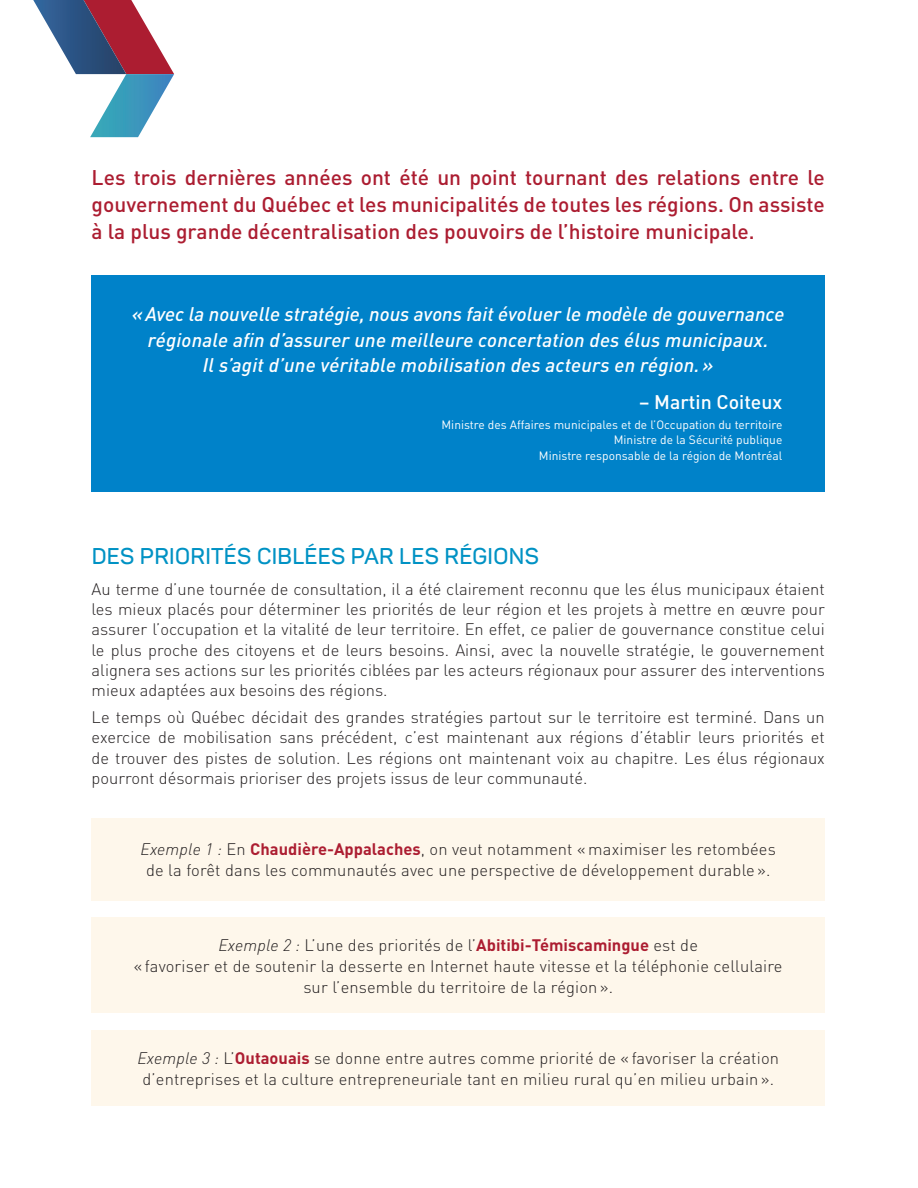
<style>
.page{position:relative;width:918px;height:1188px;background:#fff}
.page>*{position:absolute;margin:0;border:0;box-sizing:border-box;transform-origin:0 0}
.t1{font:600 22.5px "Panton";letter-spacing:.015em;color:#0092c4}
.t2{font:500 21px/27px "DINOT";color:#ac1d31;text-align:justify}
.t3{font:italic 500 19.5px/25.5px "DINOT";letter-spacing:.01em;color:#fff;text-align:center}
.t4{font:500 19.5px "DINOT";color:#fff}
.t5{font:300 16.5px/20.2px "DINOT";letter-spacing:.01em;color:#231f20;text-align:center}
.t6{font:12px "DINOT";color:#fff}
.s1{font-style:italic}
.s2{font-weight:700;color:#ac1d31}
</style>
<div class="page">
<svg style="left:33px;top:0;width:141px;height:137px"></svg>
<img style="left:84px;top:0;width:42px;height:74px">
<div style="left:92px;top:275px;width:733px;height:216px;background:#0082c9"></div>
<div style="left:92px;top:818px;width:733px;height:82px;background:#fef7eb"></div>
<div style="left:92px;top:918px;width:733px;height:95px;background:#fef7eb"></div>
<div style="left:92px;top:1031px;width:733px;height:75px;background:#fef7eb"></div>
<p class="t2" style="left:92px;top:163px;width:735px">Les trois dernières années ont été un point tournant des relations entre le gouvernement du Québec et les municipalités de toutes les régions. On assiste à la plus grande décentralisation des pouvoirs de l’histoire municipale.</p>
<p class="t3" style="left:132px;top:301px;width:654px">«Avec la nouvelle stratégie, nous avons fait évoluer le modèle de gouvernance régionale afin d’assurer une meilleure concertation des élus municipaux.<br>Il s’agit d’une véritable mobilisation des acteurs en région. »</p>
<p class="t4" style="left:639px;top:388px;width:145px">– Martin Coiteux</p>
<p class="t6" style="left:442px;top:416px;width:342px">Ministre des Affaires municipales et de l’Occupation du territoire</p>
<p class="t6" style="left:614px;top:432px;width:170px">Ministre de la Sécurité publique</p>
<p class="t6" style="left:539px;top:448px;width:245px">Ministre responsable de la région de Montréal</p>
<h2 class="t1" style="left:92px;top:542px;width:449px">DES PRIORITÉS CIBLÉES PAR LES RÉGIONS</h2>
<p class="t5" style="left:92px;top:578px;width:735px;text-align:justify">Au terme d’une tournée de consultation, il a été clairement reconnu que les élus municipaux étaient les mieux placés pour déterminer les priorités de leur région et les projets à mettre en œuvre pour assurer l’occupation et la vitalité de leur territoire. En effet, ce palier de gouvernance constitue celui le plus proche des citoyens et de leurs besoins. Ainsi, avec la nouvelle stratégie, le gouvernement alignera ses actions sur les priorités ciblées par les acteurs régionaux pour assurer des interventions mieux adaptées aux besoins des régions.</p>
<p class="t5" style="left:92px;top:706px;width:735px;text-align:justify">Le temps où Québec décidait des grandes stratégies partout sur le territoire est terminé. Dans un exercice de mobilisation sans précédent, c’est maintenant aux régions d’établir leurs priorités et de trouver des pistes de solution. Les régions ont maintenant voix au chapitre. Les élus régionaux pourront désormais prioriser des projets issus de leur communauté.</p>
<p class="t5" style="left:141px;top:838px;width:637px;line-height:21px"><span class="s1">Exemple 1 :</span> En <span class="s2">Chaudière-Appalaches</span>, on veut notamment «maximiser les retombées de la forêt dans les communautés avec une perspective de développement durable ».</p>
<p class="t5" style="left:134px;top:934px;width:650px;line-height:21px"><span class="s1">Exemple 2 :</span> L’une des priorités de l’<span class="s2">Abitibi-Témiscamingue</span> est de<br>« favoriser et de soutenir la desserte en Internet haute vitesse et la téléphonie cellulaire sur l’ensemble du territoire de la région ».</p>
<p class="t5" style="left:137px;top:1047px;width:643px;line-height:21px"><span class="s1">Exemple 3 :</span> L’<span class="s2">Outaouais</span> se donne entre autres comme priorité de « favoriser la création d’entreprises et la culture entrepreneuriale tant en milieu rural qu’en milieu urbain ».</p>
</div>
